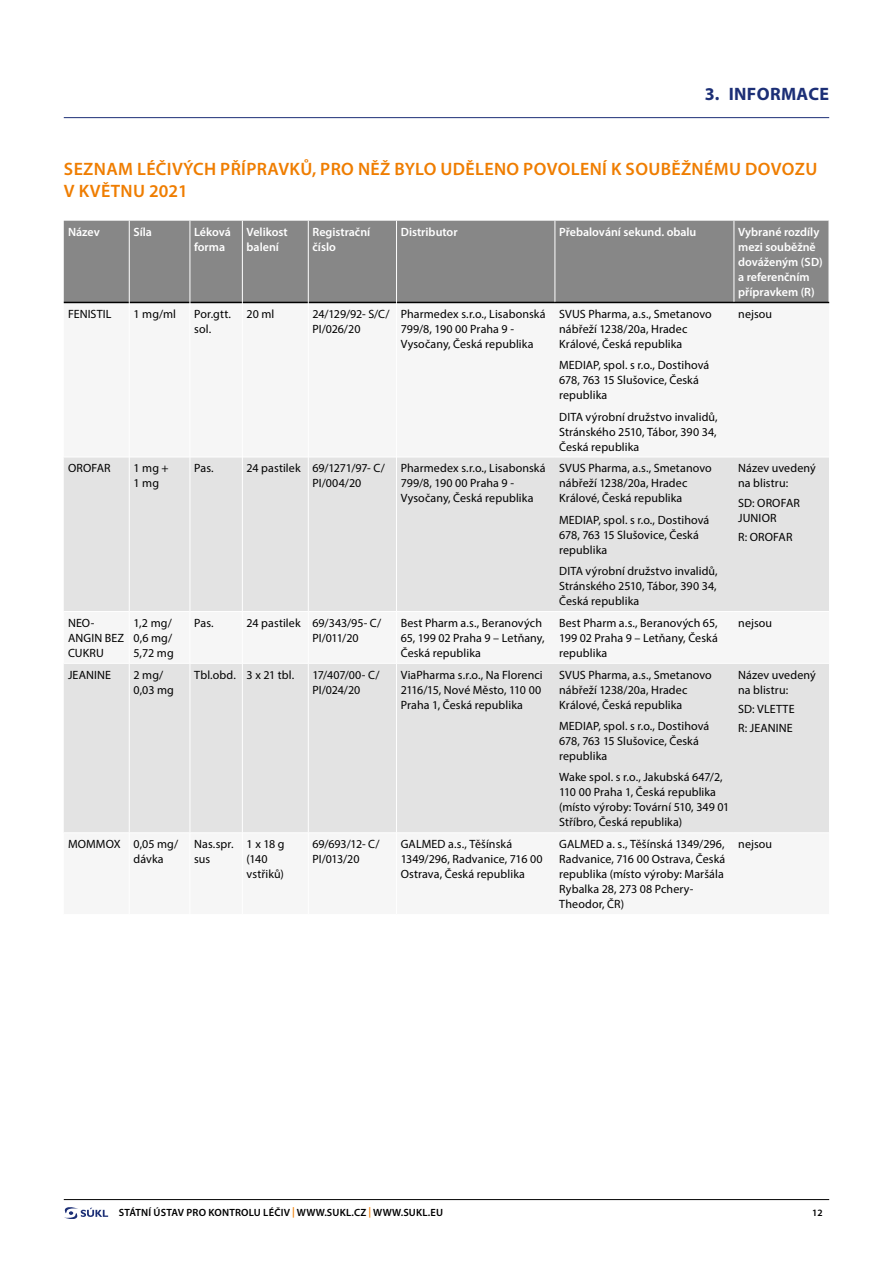
<style>
.page{position:relative;width:893px;height:1263px;background:#fff}
.page>*{position:absolute;margin:0;border:0;box-sizing:border-box;transform-origin:0 0}
.Nadpisy{font:600 18px/21.6px "Myriad Pro";letter-spacing:.02em;color:#ef7d00}
.NADKAPITOLY_definice{font:700 18px "Myriad Pro";letter-spacing:.02em;color:#1c2f76}
.t1{font:12px/15px "Myriad Pro";letter-spacing:.005em;color:#000}
.t2{font:600 12px/15px "Myriad Pro";color:#fff}
.t3{font:12px/15px "Myriad Pro";letter-spacing:-.015em;color:#000}
.t4{font:600 10.5px "Myriad Pro";letter-spacing:.02em;color:#000}
.t5{font:600 9.75px "Myriad Pro";color:#000}
.s1{color:#ef7d00}
</style>
<div class="page">
<hr style="left:64px;top:1199px;width:765px;height:1px;background:#000">
<svg style="left:64px;top:1207px;width:44px;height:11px"></svg>
<hr style="left:64px;top:117px;width:765px;height:1px;background:#1c2f76">
<div style="left:64px;top:221px;width:765px;height:81px;background:#878787"></div>
<svg style="left:64px;top:458px;width:765px;height:374px;background:#e5e5e5"></svg>
<hr style="left:64px;top:302px;width:65px;height:1px;background:#000">
<hr style="left:129px;top:302px;width:61px;height:1px;background:#000">
<hr style="left:190px;top:302px;width:52px;height:1px;background:#000">
<hr style="left:243px;top:302px;width:65px;height:1px;background:#000">
<hr style="left:308px;top:302px;width:88px;height:1px;background:#000">
<hr style="left:397px;top:302px;width:158px;height:1px;background:#000">
<hr style="left:555px;top:302px;width:179px;height:1px;background:#000">
<hr style="left:734px;top:302px;width:95px;height:1px;background:#000">
<hr style="left:64px;top:611px;width:65px;height:1px;background:#fff">
<hr style="left:129px;top:611px;width:61px;height:1px;background:#fff">
<hr style="left:190px;top:611px;width:52px;height:1px;background:#fff">
<hr style="left:243px;top:611px;width:65px;height:1px;background:#fff">
<hr style="left:308px;top:611px;width:88px;height:1px;background:#fff">
<hr style="left:397px;top:611px;width:158px;height:1px;background:#fff">
<hr style="left:555px;top:611px;width:179px;height:1px;background:#fff">
<hr style="left:734px;top:611px;width:95px;height:1px;background:#fff">
<hr style="left:64px;top:663px;width:65px;height:1px;background:#fff">
<hr style="left:129px;top:663px;width:61px;height:1px;background:#fff">
<hr style="left:190px;top:663px;width:52px;height:1px;background:#fff">
<hr style="left:243px;top:663px;width:65px;height:1px;background:#fff">
<hr style="left:308px;top:663px;width:88px;height:1px;background:#fff">
<hr style="left:397px;top:663px;width:158px;height:1px;background:#fff">
<hr style="left:555px;top:663px;width:179px;height:1px;background:#fff">
<hr style="left:734px;top:663px;width:95px;height:1px;background:#fff">
<hr style="left:129px;top:221px;width:1px;height:81px;background:#fff">
<hr style="left:190px;top:221px;width:1px;height:81px;background:#fff">
<hr style="left:242px;top:221px;width:1px;height:81px;background:#fff">
<hr style="left:129px;top:302px;width:1px;height:155px;background:#fff">
<hr style="left:190px;top:302px;width:1px;height:155px;background:#fff">
<hr style="left:308px;top:302px;width:1px;height:155px;background:#fff">
<hr style="left:129px;top:457px;width:1px;height:154px;background:#fff">
<hr style="left:190px;top:457px;width:1px;height:154px;background:#fff">
<hr style="left:242px;top:457px;width:1px;height:154px;background:#fff">
<hr style="left:308px;top:457px;width:1px;height:154px;background:#fff">
<hr style="left:396px;top:457px;width:1px;height:154px;background:#fff">
<hr style="left:129px;top:611px;width:1px;height:52px;background:#fff">
<hr style="left:190px;top:611px;width:1px;height:52px;background:#fff">
<hr style="left:242px;top:611px;width:1px;height:52px;background:#fff">
<hr style="left:308px;top:611px;width:1px;height:52px;background:#fff">
<hr style="left:396px;top:611px;width:1px;height:52px;background:#fff">
<hr style="left:129px;top:663px;width:1px;height:170px;background:#fff">
<hr style="left:190px;top:663px;width:1px;height:170px;background:#fff">
<hr style="left:242px;top:663px;width:1px;height:170px;background:#fff">
<hr style="left:308px;top:663px;width:1px;height:170px;background:#fff">
<hr style="left:396px;top:663px;width:1px;height:170px;background:#fff">
<hr style="left:308px;top:221px;width:1px;height:81px;background:#fff">
<hr style="left:396px;top:221px;width:1px;height:81px;background:#fff">
<hr style="left:555px;top:221px;width:1px;height:81px;background:#fff">
<hr style="left:734px;top:221px;width:1px;height:81px;background:#fff">
<p class="NADKAPITOLY_definice" style="left:705px;top:82px;width:126px">3. INFORMACE</p>
<p class="Nadpisy" style="left:64px;top:158px;width:755px">SEZNAM LÉČIVÝCH PŘÍPRAVKŮ, PRO NĚŽ BYLO UDĚLENO POVOLENÍ K SOUBĚŽNÉMU DOVOZU<br>V KVĚTNU 2021</p>
<p class="t2" style="left:68px;top:224px;width:33px">Název</p>
<p class="t2" style="left:134px;top:224px;width:20px">Síla</p>
<p class="t2" style="left:194px;top:224px;width:38px">Léková forma</p>
<p class="t2" style="left:247px;top:224px;width:43px">Velikost balení</p>
<p class="t2" style="left:313px;top:224px;width:59px">Registrační číslo</p>
<p class="t2" style="left:401px;top:224px;width:58px">Distributor</p>
<p class="t2" style="left:559px;top:224px;width:139px">Přebalování sekund. obalu</p>
<p class="t2" style="left:738px;top:224px;width:86px">Vybrané rozdíly mezi souběžně dováženým (SD) a referenčním přípravkem (R)</p>
<p class="t1" style="left:68px;top:306px;width:45px">FENISTIL</p>
<p class="t1" style="left:134px;top:306px;width:44px">1 mg/ml</p>
<p class="t1" style="left:194px;top:306px;width:38px">Por.gtt. sol.</p>
<p class="t1" style="left:247px;top:306px;width:29px">20 ml</p>
<p class="t3" style="left:313px;top:306px;width:79px">24/129/92- S/C/<br>PI/026/20</p>
<p class="t1" style="left:401px;top:306px;width:146px">Pharmedex s.r.o., Lisabonská<br>799/8, 190 00 Praha 9 -<br>Vysočany, Česká republika</p>
<p class="t1" style="left:559px;top:306px;width:154px">SVUS Pharma, a.s., Smetanovo nábřeží 1238/20a, Hradec<br>Králové, Česká republika</p>
<p class="t1" style="left:559px;top:357px;width:152px">MEDIAP, spol. s r.o., Dostihová<br>678, 763 15 Slušovice, Česká republika</p>
<p class="t1" style="left:559px;top:409px;width:160px;text-align:justify">DITA výrobní družstvo invalidů, Stránského 2510, Tábor, 390 34, Česká republika</p>
<p class="t1" style="left:738px;top:306px;width:36px">nejsou</p>
<p class="t1" style="left:68px;top:461px;width:44px">OROFAR</p>
<p class="t1" style="left:134px;top:461px;width:37px">1 mg +<br>1 mg</p>
<p class="t1" style="left:194px;top:461px;width:21px">Pas.</p>
<p class="t1" style="left:247px;top:461px;width:56px">24 pastilek</p>
<p class="t1" style="left:313px;top:461px;width:74px">69/1271/97- C/<br>PI/004/20</p>
<p class="t1" style="left:401px;top:461px;width:146px">Pharmedex s.r.o., Lisabonská<br>799/8, 190 00 Praha 9 -<br>Vysočany, Česká republika</p>
<p class="t1" style="left:559px;top:461px;width:154px">SVUS Pharma, a.s., Smetanovo nábřeží 1238/20a, Hradec<br>Králové, Česká republika</p>
<p class="t1" style="left:559px;top:512px;width:152px">MEDIAP, spol. s r.o., Dostihová<br>678, 763 15 Slušovice, Česká republika</p>
<p class="t1" style="left:559px;top:563px;width:160px;text-align:justify">DITA výrobní družstvo invalidů, Stránského 2510, Tábor, 390 34, Česká republika</p>
<p class="t1" style="left:738px;top:461px;width:79px">Název uvedený na blistru:</p>
<p class="t1" style="left:738px;top:495px;width:63px">SD: OROFAR<br>JUNIOR</p>
<p class="t1" style="left:738px;top:529px;width:56px">R: OROFAR</p>
<p class="t1" style="left:68px;top:615px;width:58px">NEO-<br>ANGIN BEZ<br>CUKRU</p>
<p class="t1" style="left:134px;top:615px;width:42px">1,2 mg/<br>0,6 mg/<br>5,72 mg</p>
<p class="t1" style="left:194px;top:615px;width:21px">Pas.</p>
<p class="t1" style="left:247px;top:615px;width:56px">24 pastilek</p>
<p class="t1" style="left:313px;top:615px;width:70px">69/343/95- C/<br>PI/011/20</p>
<p class="t1" style="left:401px;top:615px;width:145px">Best Pharm a.s., Beranových<br>65, 199 02 Praha 9 – Letňany,<br>Česká republika</p>
<p class="t1" style="left:559px;top:615px;width:160px;text-align:justify">Best Pharm a.s., Beranových 65, 199 02 Praha 9 – Letňany, Česká republika</p>
<p class="t1" style="left:738px;top:615px;width:36px">nejsou</p>
<p class="t1" style="left:68px;top:667px;width:45px">JEANINE</p>
<p class="t1" style="left:134px;top:667px;width:42px">2 mg/<br>0,03 mg</p>
<p class="t1" style="left:194px;top:667px;width:43px">Tbl.obd.</p>
<p class="t1" style="left:247px;top:667px;width:49px">3 x 21 tbl.</p>
<p class="t1" style="left:313px;top:667px;width:68px">17/407/00- C/<br>PI/024/20</p>
<p class="t1" style="left:401px;top:667px;width:144px">ViaPharma s.r.o., Na Florenci<br>2116/15, Nové Město, 110 00<br>Praha 1, Česká republika</p>
<p class="t1" style="left:559px;top:667px;width:154px">SVUS Pharma, a.s., Smetanovo nábřeží 1238/20a, Hradec<br>Králové, Česká republika</p>
<p class="t1" style="left:559px;top:718px;width:152px">MEDIAP, spol. s r.o., Dostihová<br>678, 763 15 Slušovice, Česká republika</p>
<p class="t1" style="left:559px;top:770px;width:172px">Wake spol. s r.o., Jakubská 647/2,<br>110 00 Praha 1, Česká republika (místo výroby: Tovární 510, 349 01<br>Stříbro, Česká republika)</p>
<p class="t1" style="left:738px;top:667px;width:79px">Název uvedený na blistru:</p>
<p class="t1" style="left:738px;top:701px;width:58px">SD: VLETTE</p>
<p class="t1" style="left:738px;top:720px;width:56px">R: JEANINE</p>
<p class="t1" style="left:68px;top:836px;width:54px">MOMMOX</p>
<p class="t1" style="left:134px;top:836px;width:46px">0,05 mg/ dávka</p>
<p class="t1" style="left:194px;top:836px;width:41px">Nas.spr. sus</p>
<p class="t1" style="left:247px;top:836px;width:39px">1 x 18 g (140 vstřiků)</p>
<p class="t1" style="left:313px;top:836px;width:69px">69/693/12- C/<br>PI/013/20</p>
<p class="t1" style="left:401px;top:836px;width:143px">GALMED a.s., Těšínská<br>1349/296, Radvanice, 716 00<br>Ostrava, Česká republika</p>
<p class="t1" style="left:559px;top:836px;width:168px">GALMED a. s., Těšínská 1349/296,<br>Radvanice, 716 00 Ostrava, Česká republika (místo výroby: Maršála<br>Rybalka 28, 273 08 Pchery-<br>Theodor, ČR)</p>
<p class="t1" style="left:738px;top:836px;width:36px">nejsou</p>
<p class="t4" style="left:119px;top:1206px;width:326px">STÁTNÍ ÚSTAV PRO KONTROLU LÉČIV <span class="s1">|</span> WWW.SUKL.CZ <span class="s1">|</span> WWW.SUKL.EU</p>
<p class="t5" style="left:812px;top:1207px;width:12px">12</p>
</div>
